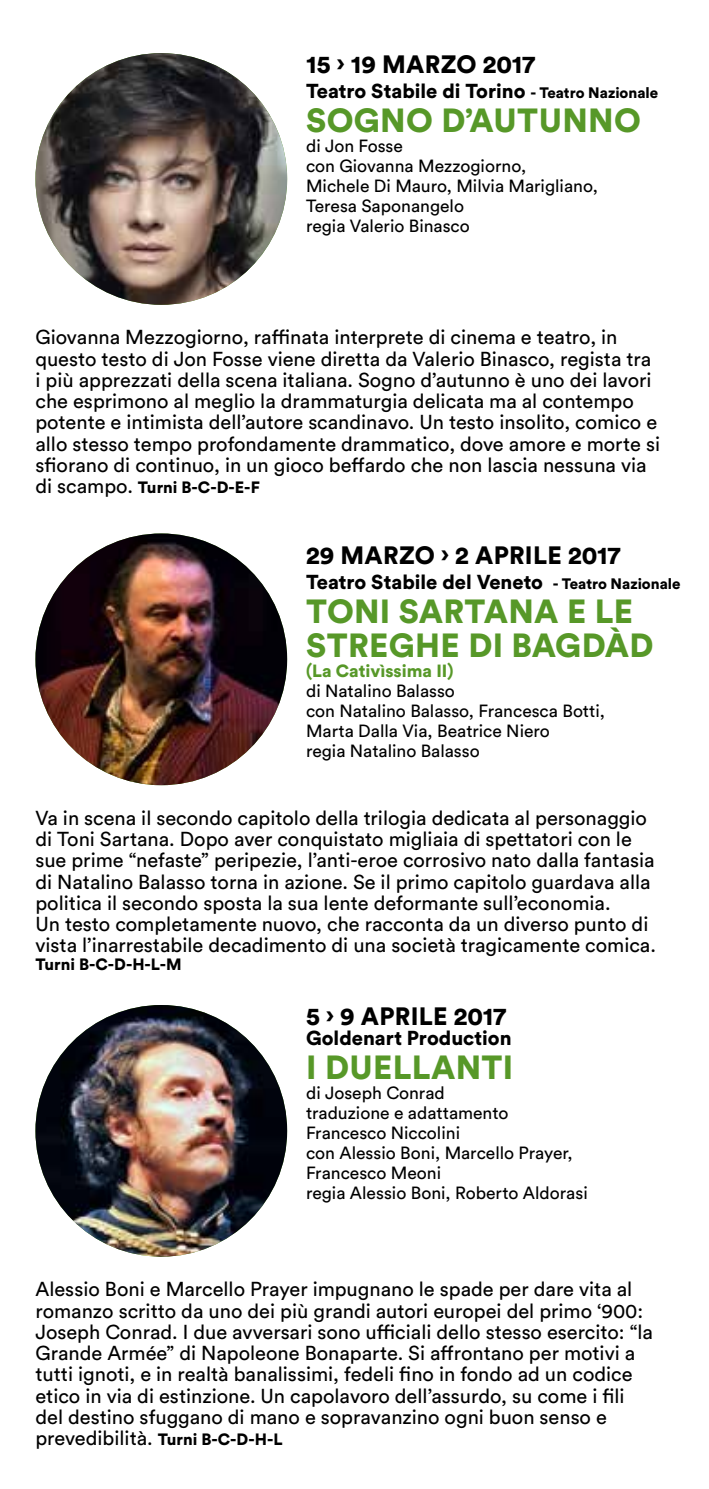
<style>
.page{position:relative;width:709px;height:1489px;background:#fff}
.page>*{position:absolute;margin:0;border:0;box-sizing:border-box;transform-origin:0 0}
.t1{font:900 33.25px/33.8px "Circular Std";letter-spacing:.01em;color:#579828}
.t2{font:900 24.75px "Circular Std";letter-spacing:.01em;color:#000}
.t3{font:20px/21.2px "Circular Std";color:#000}
.t4{font:900 20px "Circular Std";color:#000}
.t5{font:17.5px/20px "Circular Std";color:#000}
.t6{font:900 17.5px "Circular Std";color:#579828}
.t7{font:900 16.25px "Circular Std";color:#000}
.s1{font-size:15px}
.s2{font-weight:400;font-size:20px}
.s3{font-weight:900;font-size:16.25px}
</style>
<div class="page">
<img style="left:35px;top:53px;width:252px;height:252px;border-radius:126px">
<img style="left:35px;top:533px;width:252px;height:252px;border-radius:126px">
<img style="left:35px;top:1004px;width:252px;height:252px;border-radius:126px">
<p class="t2" style="left:306px;top:48px;width:231px">15 › 19 MARZO 2017</p>
<p class="t4" style="left:306px;top:78px;width:354px">Teatro Stabile di Torino <span class="s1">- Teatro Nazionale</span></p>
<h1 class="t1" style="left:306px;top:103px;width:336px">SOGNO D’AUTUNNO</h1>
<p class="t5" style="left:306px;top:135px;width:293px">di Jon Fosse<br>con Giovanna Mezzogiorno,<br>Michele Di Mauro, Milvia Marigliano,<br>Teresa Saponangelo<br>regia Valerio Binasco</p>
<p class="t3" style="left:35px;top:326px;width:626px">Giovanna Mezzogiorno, raffinata interprete di cinema e teatro, in questo testo di Jon Fosse viene diretta da Valerio Binasco, regista tra i più apprezzati della scena italiana. Sogno d’autunno è uno dei lavori che esprimono al meglio la drammaturgia delicata ma al contempo potente e intimista dell’autore scandinavo. Un testo insolito, comico e allo stesso tempo profondamente drammatico, dove amore e morte si sfiorano di continuo, in un gioco beffardo che non lascia nessuna via</p>
<p class="t7" style="left:35px;top:476px;width:226px"><span class="s2">di scampo.</span> Turni B-C-D-E-F</p>
<p class="t2" style="left:306px;top:539px;width:316px">29 MARZO › 2 APRILE 2017</p>
<p class="t4" style="left:306px;top:569px;width:376px">Teatro Stabile del Veneto <span class="s1">- Teatro Nazionale</span></p>
<h1 class="t1" style="left:306px;top:593px;width:349px">TONI SARTANA E LE<br>STREGHE DI BAGDÀD</h1>
<p class="t6" style="left:306px;top:658px;width:148px">(La Cativìssima II)</p>
<p class="t5" style="left:306px;top:680px;width:300px">di Natalino Balasso<br>con Natalino Balasso, Francesca Botti,<br>Marta Dalla Via, Beatrice Niero<br>regia Natalino Balasso</p>
<p class="t3" style="left:35px;top:806px;width:622px">Va in scena il secondo capitolo della trilogia dedicata al personaggio di Toni Sartana. Dopo aver conquistato migliaia di spettatori con le sue prime “nefaste” peripezie, l’anti-eroe corrosivo nato dalla fantasia di Natalino Balasso torna in azione. Se il primo capitolo guardava alla politica il secondo sposta la sua lente deformante sull’economia.<br>Un testo completamente nuovo, che racconta da un diverso punto di vista l’inarrestabile decadimento di una società tragicamente comica.</p>
<p class="t7" style="left:35px;top:953px;width:148px">Turni B-C-D-H-L-M</p>
<p class="t2" style="left:306px;top:999px;width:202px">5 › 9 APRILE 2017</p>
<p class="t4" style="left:306px;top:1024px;width:207px">Goldenart Production</p>
<h1 class="t1" style="left:306px;top:1049px;width:208px">I DUELLANTI</h1>
<p class="t5" style="left:306px;top:1082px;width:283px">di Joseph Conrad<br>traduzione e adattamento<br>Francesco Niccolini<br>con Alessio Boni, Marcello Prayer,<br>Francesco Meoni<br>regia Alessio Boni, Roberto Aldorasi</p>
<p class="t3" style="left:35px;top:1278px;width:619px">Alessio Boni e Marcello Prayer impugnano le spade per dare vita al romanzo scritto da uno dei più grandi autori europei del primo ‘900:<br>Joseph Conrad. I due avversari sono ufficiali dello stesso esercito: “la Grande Armée” di Napoleone Bonaparte. Si affrontano per motivi a tutti ignoti, e in realtà banalissimi, fedeli fino in fondo ad un codice etico in via di estinzione. Un capolavoro dell’assurdo, su come i fili del destino sfuggano di mano e sopravanzino ogni buon senso e prevedibilità. <span class="s3">Turni B-C-D-H-L</span></p>
</div>
